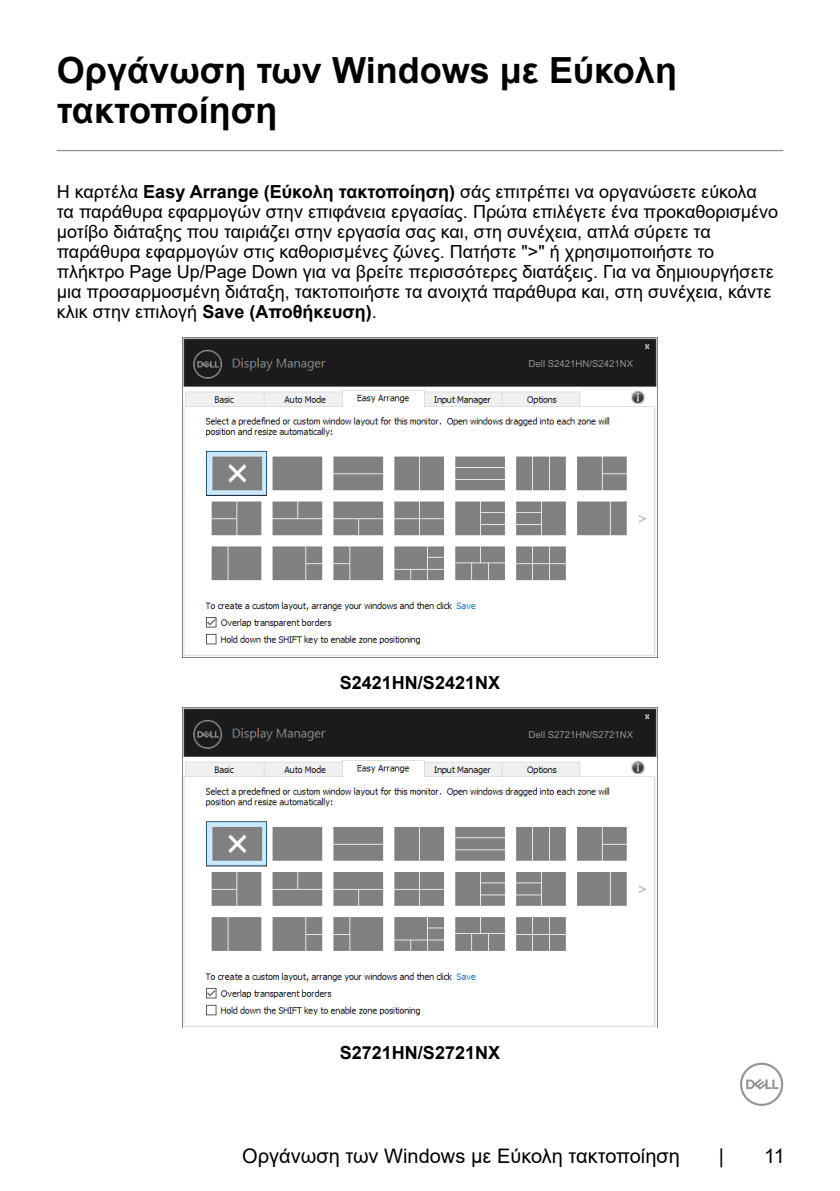
<style>
.page{position:relative;width:840px;height:1191px;background:#fff}
.page>*{position:absolute;margin:0;border:0;box-sizing:border-box;transform-origin:0 0}
.t1{font:700 36px/40px "Arial";color:#000}
.t2{font:20px "Arial";color:#000}
.t3{font:18px/20px "Arial";color:#000}
.t4{font:700 18px "Arial";color:#000}
.t5{font:9.6px "Arial";color:#939393}
.s1{font-weight:700}
</style>
<div class="page">
<svg style="left:740px;top:1062px;width:42px;height:44px"></svg>
<hr style="left:57px;top:150px;width:725px;height:1px;background:#939598">
<img style="left:182px;top:338px;width:475px;height:319px">
<div style="left:539px;top:358px;width:103px;height:11px;background:#1b1b1b"></div>
<img style="left:182px;top:708px;width:475px;height:319px">
<div style="left:539px;top:728px;width:103px;height:11px;background:#1b1b1b"></div>
<h1 class="t1" style="left:57px;top:51px;width:621px">Οργάνωση των Windows με Eύκολη τακτοποίηση</h1>
<p class="t3" style="left:57px;top:182px;width:722px">Η καρτέλα <span class="s1">Easy Arrange (Εύκολη τακτοποίηση)</span> σάς επιτρέπει να οργανώσετε εύκολα τα παράθυρα εφαρμογών στην επιφάνεια εργασίας. Πρώτα επιλέγετε ένα προκαθορισμένο μοτίβο διάταξης που ταιριάζει στην εργασία σας και, στη συνέχεια, απλά σύρετε τα παράθυρα εφαρμογών στις καθορισμένες ζώνες. Πατήστε "&gt;" ή χρησιμοποιήστε το πλήκτρο Page Up/Page Down για να βρείτε περισσότερες διατάξεις. Για να δημιουργήσετε μια προσαρμοσμένη διάταξη, τακτοποιήστε τα ανοιχτά παράθυρα και, στη συνέχεια, κάντε κλικ στην επιλογή <span class="s1">Save (Αποθήκευση)</span>.</p>
<p class="t5" style="left:528px;top:358px;width:106px">Dell S2421HN/S2421NX</p>
<p class="t4" style="left:339px;top:669px;width:162px">S2421HN/S2421NX</p>
<p class="t5" style="left:528px;top:729px;width:106px">Dell S2721HN/S2721NX</p>
<p class="t4" style="left:339px;top:1040px;width:162px">S2721HN/S2721NX</p>
<p class="t2" style="left:242px;top:1141px;width:439px">Οργάνωση των Windows με Eύκολη τακτοποίηση</p>
<p class="t2" style="left:718px;top:1141px;width:7px">|</p>
<p class="t2" style="left:763px;top:1141px;width:22px">11</p>
</div>
